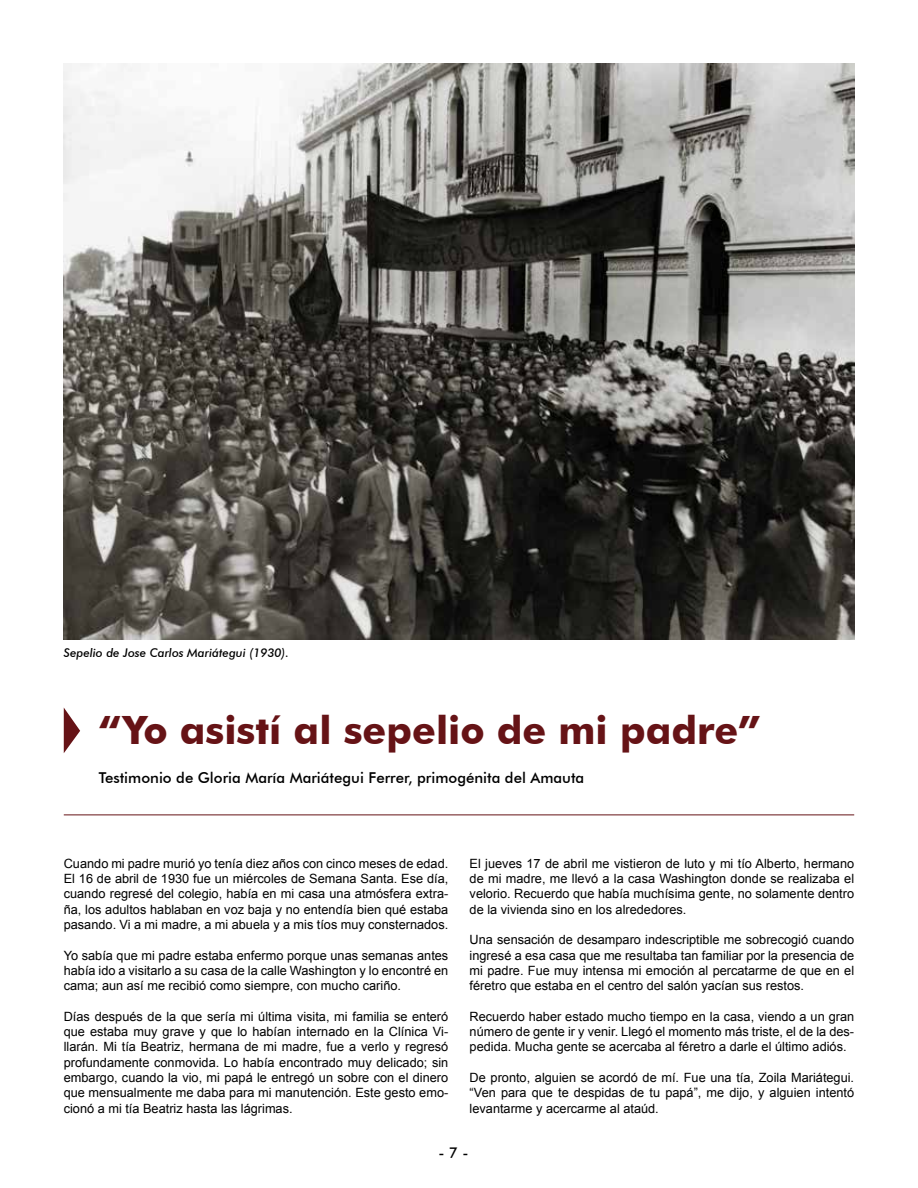
<style>
.page{position:relative;width:918px;height:1188px;background:#fff}
.page>*{position:absolute;margin:0;border:0;box-sizing:border-box;transform-origin:0 0}
.t1{font:700 39px "Futura BT";color:#661316}
.t2{font:500 15px "Futura BT";color:#000}
.t3{font:12.75px/15.3px "Arial";color:#000;text-align:justify}
.t4{font:italic 500 12px "Futura BT";color:#000}
</style>
<div class="page">
<img style="left:64px;top:64px;width:790px;height:575px">
<hr style="left:64px;top:815px;width:790px;height:1px;background:#661316">
<svg style="left:64px;top:708px;width:16px;height:45px"></svg>
<p class="t4" style="left:64px;top:646px;width:227px">Sepelio de Jose Carlos Mariátegui (1930).</p>
<h1 class="t1" style="left:99px;top:706px;width:663px">“Yo asistí al sepelio de mi padre”</h1>
<p class="t2" style="left:99px;top:769px;width:487px">Testimonio de Gloria María Mariátegui Ferrer, primogénita del Amauta</p>
<p class="t3" style="left:64px;top:856px;width:386px">Cuando mi padre murió yo tenía diez años con cinco meses de edad.<br>El 16 de abril de 1930 fue un miércoles de Semana Santa. Ese día, cuando regresé del colegio, había en mi casa una atmósfera extra&shy;ña, los adultos hablaban en voz baja y no entendía bien qué estaba pasando. Vi a mi madre, a mi abuela y a mis tíos muy consternados.</p>
<p class="t3" style="left:64px;top:948px;width:386px">Yo sabía que mi padre estaba enfermo porque unas semanas antes había ido a visitarlo a su casa de la calle Washington y lo encontré en cama; aun así me recibió como siempre, con mucho cariño.</p>
<p class="t3" style="left:64px;top:1009px;width:386px">Días después de la que sería mi última visita, mi familia se enteró que estaba muy grave y que lo habían internado en la Clínica Vi&shy;llarán. Mi tía Beatriz, hermana de mi madre, fue a verlo y regresó profundamente conmovida. Lo había encontrado muy delicado; sin embargo, cuando la vio, mi papá le entregó un sobre con el dinero que mensualmente me daba para mi manutención. Este gesto emo&shy;cionó a mi tía Beatriz hasta las lágrimas.</p>
<p class="t3" style="left:470px;top:856px;width:386px">El jueves 17 de abril me vistieron de luto y mi tío Alberto, hermano de mi madre, me llevó a la casa Washington donde se realizaba el velorio. Recuerdo que había muchísima gente, no solamente dentro de la vivienda sino en los alrededores.</p>
<p class="t3" style="left:470px;top:932px;width:386px">Una sensación de desamparo indescriptible me sobrecogió cuando ingresé a esa casa que me resultaba tan familiar por la presencia de mi padre. Fue muy intensa mi emoción al percatarme de que en el féretro que estaba en el centro del salón yacían sus restos.</p>
<p class="t3" style="left:470px;top:1009px;width:386px">Recuerdo haber estado mucho tiempo en la casa, viendo a un gran número de gente ir y venir. Llegó el momento más triste, el de la des&shy;pedida. Mucha gente se acercaba al féretro a darle el último adiós.</p>
<p class="t3" style="left:470px;top:1070px;width:386px">De pronto, alguien se acordó de mí. Fue una tía, Zoila Mariátegui. “Ven para que te despidas de tu papá”, me dijo, y alguien intentó levantarme y acercarme al ataúd.</p>
<p class="t2" style="left:438px;top:1144px;width:32px">- 7 -</p>
</div>
